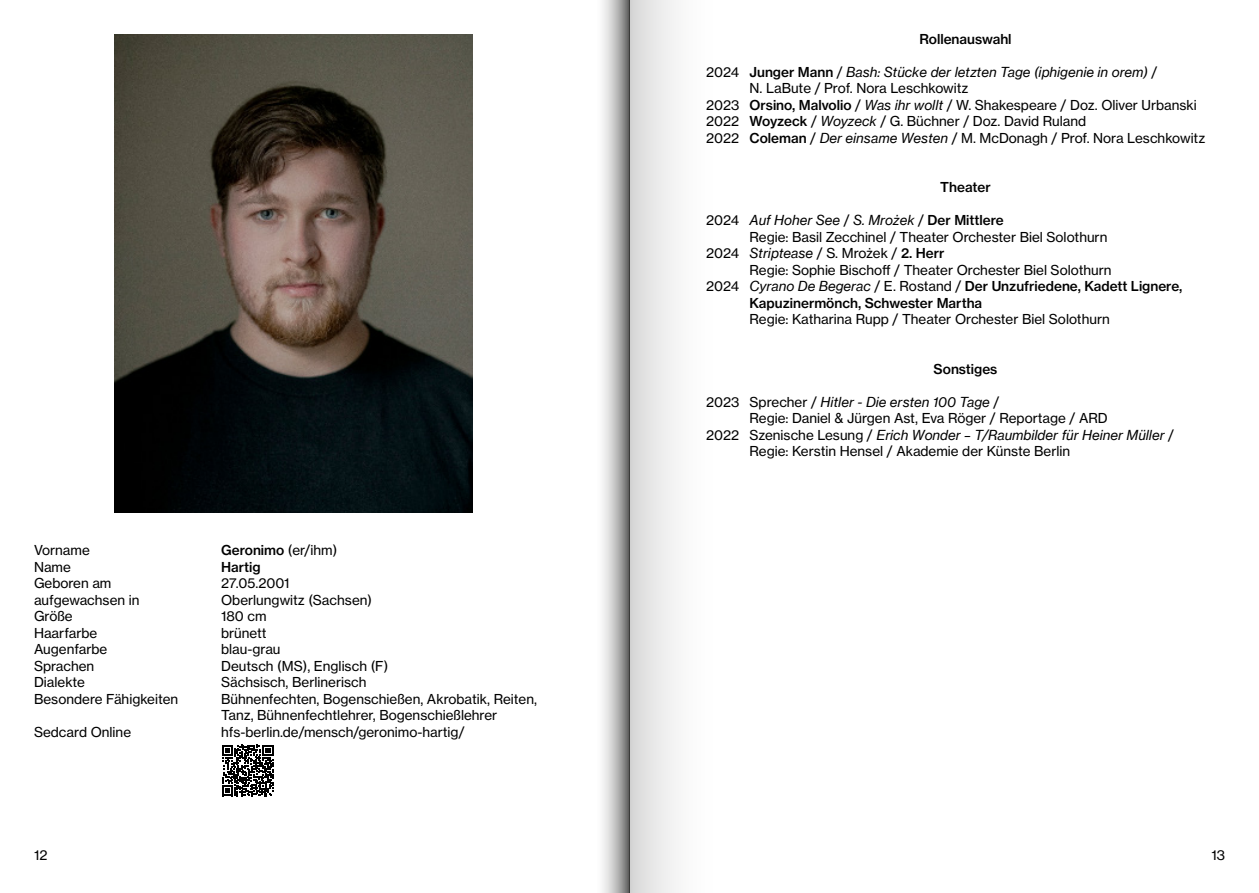
<style>
.page{position:relative;width:1259px;height:893px;background:#fff}
.page>*{position:absolute;margin:0;border:0;box-sizing:border-box;transform-origin:0 0}
.Fließtext_ohne_Tabstopp{font:13.5px/16.5px "Neue Haas Grotesk Text";color:#000}
.Text___Facts{font:13.5px/16.5px "Neue Haas Grotesk Text";color:#000}
.Fließtext_ohne_Tabstopp-2{font:13.5px/16.5px "N Haas Grotesk TXW02 56 It";color:#000}
.Fließtext_ohne_Tabstopp-3{font:500 13.5px/16.5px "Neue Haas Grotesk Text";color:#000}
.Kategorie_Headline_Unterstrichen{font:500 13.5px "Neue Haas Grotesk Text";color:#000}
.Text___Facts-2{font:500 13.5px "Neue Haas Grotesk Text";color:#000}
.s1{font-weight:400}
.s2{font-family:"Neue Haas Grotesk Text"}
.s3{font-family:"Neue Haas Grotesk Text";font-weight:500}
.s4{font-weight:500}
.s5{font-family:"N Haas Grotesk TXW02 56 It"}
.s6{font-family:"N Haas Grotesk TXW02 56 It";font-weight:400}
</style>
<div class="page">
<img style="left:115px;top:34px;width:357px;height:479px">
<svg style="left:222px;top:745px;width:51px;height:51px"></svg>
<div style="left:629px;top:0;width:87px;height:893px;background:linear-gradient(to right,#dadada,#fff)"></div>
<svg style="left:602px;top:0;width:27px;height:893px;background:#bfbfbf"></svg>
<p class="Text___Facts" style="left:34px;top:542px;width:57px">Vorname</p>
<p class="Text___Facts-2" style="left:221px;top:542px;width:118px">Geronimo <span class="s1">(er/ihm)</span></p>
<p class="Text___Facts" style="left:34px;top:558px;width:38px">Name</p>
<p class="Text___Facts-2" style="left:221px;top:558px;width:41px">Hartig</p>
<p class="Text___Facts" style="left:34px;top:575px;width:79px">Geboren am</p>
<p class="Text___Facts" style="left:221px;top:575px;width:70px">27.05.2001</p>
<p class="Text___Facts" style="left:34px;top:591px;width:107px">aufgewachsen in</p>
<p class="Text___Facts" style="left:221px;top:591px;width:152px">Oberlungwitz (Sachsen)</p>
<p class="Text___Facts" style="left:34px;top:608px;width:40px">Größe</p>
<p class="Text___Facts" style="left:221px;top:608px;width:47px">180 cm</p>
<p class="Text___Facts" style="left:34px;top:624px;width:65px">Haarfarbe</p>
<p class="Text___Facts" style="left:221px;top:624px;width:47px">brünett</p>
<p class="Text___Facts" style="left:34px;top:641px;width:75px">Augenfarbe</p>
<p class="Text___Facts" style="left:221px;top:641px;width:61px">blau-grau</p>
<p class="Text___Facts" style="left:34px;top:657px;width:62px">Sprachen</p>
<p class="Text___Facts" style="left:221px;top:657px;width:169px">Deutsch (MS), Englisch (F)</p>
<p class="Text___Facts" style="left:34px;top:674px;width:52px">Dialekte</p>
<p class="Text___Facts" style="left:221px;top:674px;width:147px">Sächsisch, Berlinerisch</p>
<p class="Text___Facts" style="left:34px;top:690px;width:146px">Besondere Fähigkeiten</p>
<p class="Text___Facts" style="left:221px;top:690px;width:317px">Bühnenfechten, Bogenschießen, Akrobatik, Reiten,<br>Tanz, Bühnenfechtlehrer, Bogenschießlehrer</p>
<p class="Text___Facts" style="left:34px;top:723px;width:99px">Sedcard Online</p>
<p class="Text___Facts" style="left:221px;top:723px;width:245px">hfs-berlin.de/mensch/geronimo-hartig/</p>
<p class="Kategorie_Headline_Unterstrichen" style="left:919px;top:30px;width:94px">Rollenauswahl</p>
<p class="Fließtext_ohne_Tabstopp-2" style="left:749px;top:63px;width:409px;text-indent:-43px"><span class="s2">2024</span> <span class="s3">Junger Mann</span> <span class="s2">/</span> Bash: Stücke der letzten Tage (iphigenie in orem) <span class="s2">/<br>N. LaBute / Prof. Nora Leschkowitz</span></p>
<p class="Fließtext_ohne_Tabstopp" style="left:706px;top:96px;width:492px">2023 <span class="s4">Orsino, Malvolio</span> / <span class="s5">Was ihr wollt</span> / W. Shakespeare / Doz. Oliver Urbanski</p>
<p class="Fließtext_ohne_Tabstopp" style="left:706px;top:113px;width:381px">2022 <span class="s4">Woyzeck</span> / <span class="s5">Woyzeck</span> / G. Büchner / Doz. David Ruland</p>
<p class="Fließtext_ohne_Tabstopp" style="left:706px;top:129px;width:501px">2022 <span class="s4">Coleman</span> / <span class="s5">Der einsame Westen</span> / M. McDonagh / Prof. Nora Leschkowitz</p>
<p class="Kategorie_Headline_Unterstrichen" style="left:940px;top:179px;width:52px">Theater</p>
<p class="Fließtext_ohne_Tabstopp" style="left:749px;top:212px;width:359px;text-indent:-43px">2024 <span class="s5">Auf Hoher See</span> / <span class="s5">S. Mrożek</span> / <span class="s4">Der Mittlere<br></span>Regie: Basil Zecchinel / Theater Orchester Biel Solothurn</p>
<p class="Fließtext_ohne_Tabstopp" style="left:706px;top:245px;width:240px">2024 <span class="s5">Striptease</span> / S. Mrożek / <span class="s4">2. Herr</span></p>
<p class="Fließtext_ohne_Tabstopp" style="left:749px;top:261px;width:363px">Regie: Sophie Bischoff / Theater Orchester Biel Solothurn</p>
<p class="Fließtext_ohne_Tabstopp-3" style="left:749px;top:278px;width:434px;text-indent:-43px"><span class="s1">2024</span> <span class="s6">Cyrano De Begerac</span> <span class="s1">/ E. Rostand /</span> Der Unzufriedene, Kadett Lignere,<br>Kapuzinermönch, Schwester Martha</p>
<p class="Fließtext_ohne_Tabstopp" style="left:749px;top:311px;width:362px">Regie: Katharina Rupp / Theater Orchester Biel Solothurn</p>
<p class="Kategorie_Headline_Unterstrichen" style="left:933px;top:360px;width:65px">Sonstiges</p>
<p class="Fließtext_ohne_Tabstopp-2" style="left:706px;top:393px;width:295px"><span class="s2">2023 Sprecher /</span> Hitler - Die ersten 100 Tage <span class="s2">/</span></p>
<p class="Fließtext_ohne_Tabstopp" style="left:749px;top:410px;width:360px">Regie: Daniel &amp; Jürgen Ast, Eva Röger / Reportage / ARD</p>
<p class="Fließtext_ohne_Tabstopp-2" style="left:706px;top:426px;width:469px"><span class="s2">2022 Szenische Lesung /</span> Erich Wonder – T/Raumbilder für Heiner Müller <span class="s2">/</span></p>
<p class="Fließtext_ohne_Tabstopp" style="left:749px;top:443px;width:322px">Regie: Kerstin Hensel / Akademie der Künste Berlin</p>
<p class="Fließtext_ohne_Tabstopp" style="left:34px;top:847px;width:15px">12</p>
<p class="Fließtext_ohne_Tabstopp" style="left:1211px;top:847px;width:15px">13</p>
</div>
